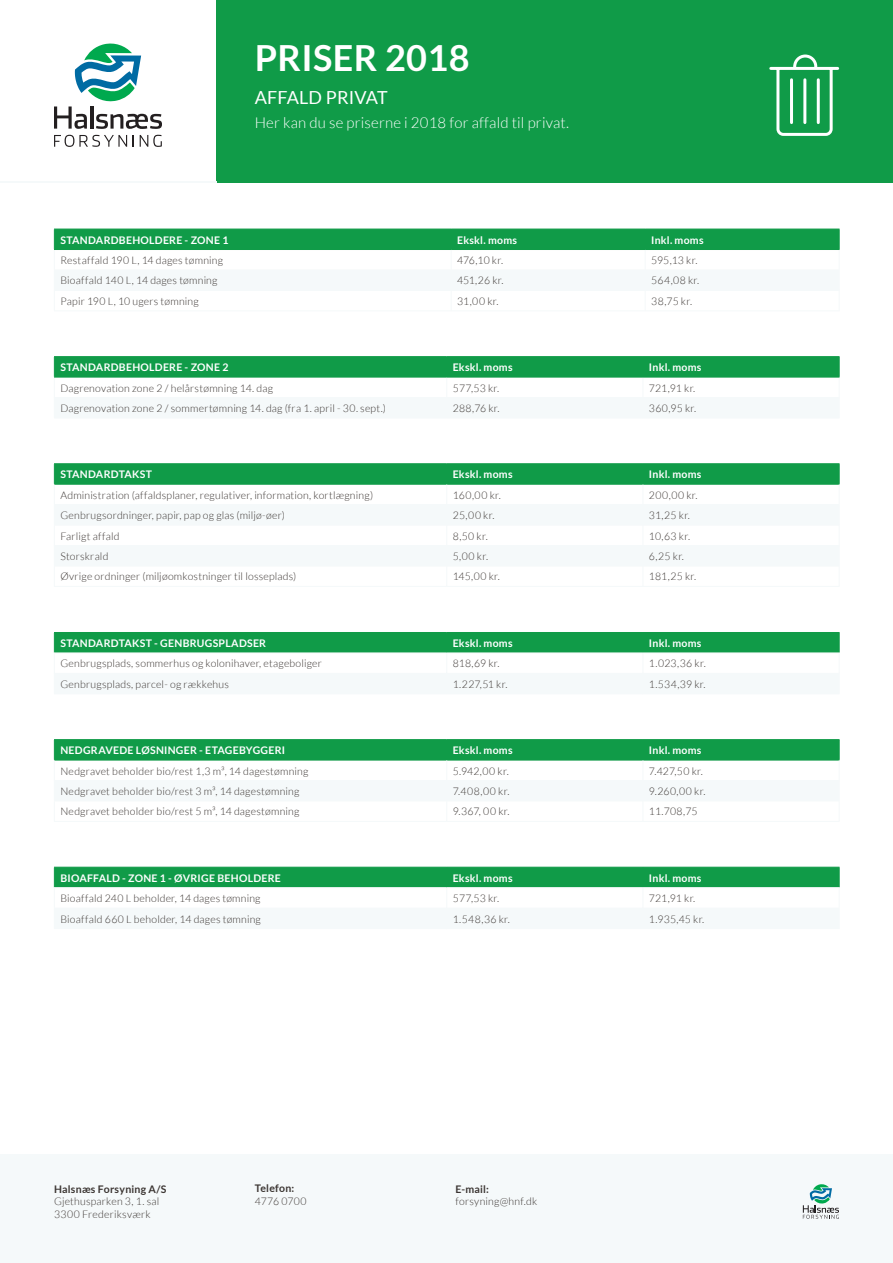
<style>
.page{position:relative;width:893px;height:1263px;background:#fff}
.page>*{position:absolute;margin:0;border:0;box-sizing:border-box;transform-origin:0 0}
.t1{font:700 36px "Lato";letter-spacing:.01em;color:#fff}
.t2{font:18px "Lato";letter-spacing:.01em;color:#fff}
.t3{font:300 15px "Lato";letter-spacing:.01em;color:#fff}
.t4{font:300 10.5px/12.6px "Lato";letter-spacing:.02em;color:#3b3532}
.t5{font:700 10.5px "Lato";letter-spacing:.025em;color:#fff}
.t6{font:700 10.5px "Lato";letter-spacing:.02em;color:#3b3532}
</style>
<div class="page">
<div style="left:0;top:1154px;width:893px;height:109px;background:#f5f9fa"></div>
<svg style="left:803px;top:1184px;width:36px;height:35px"></svg>
<div style="left:216px;top:0;width:677px;height:182px;background:#109b48"></div>
<hr style="left:0;top:181px;width:216px;height:1px;background:#f5f9fa">
<svg style="left:54px;top:44px;width:108px;height:85px"></svg>
<svg style="left:54px;top:135px;width:73px;height:12px"></svg>
<svg style="left:133px;top:135px;width:1px;height:12px"></svg>
<svg style="left:140px;top:135px;width:22px;height:12px"></svg>
<hr style="left:54px;top:310px;width:397px;height:1px;background:#f5f9fa">
<hr style="left:451px;top:310px;width:194px;height:1px;background:#f5f9fa">
<hr style="left:645px;top:310px;width:194px;height:1px;background:#f5f9fa">
<div style="left:54px;top:229px;width:786px;height:22px;background:#109b48"></div>
<hr style="left:54px;top:249px;width:397px;height:1px;background:#109b48">
<hr style="left:451px;top:249px;width:194px;height:1px;background:#109b48">
<hr style="left:645px;top:249px;width:194px;height:1px;background:#109b48">
<hr style="left:54px;top:463px;width:393px;height:1px;background:#109b48">
<hr style="left:447px;top:463px;width:196px;height:1px;background:#109b48">
<hr style="left:643px;top:463px;width:196px;height:1px;background:#109b48">
<div style="left:54px;top:464px;width:786px;height:21px;background:#109b48"></div>
<hr style="left:54px;top:586px;width:393px;height:1px;background:#f5f9fa">
<hr style="left:447px;top:586px;width:196px;height:1px;background:#f5f9fa">
<hr style="left:643px;top:586px;width:196px;height:1px;background:#f5f9fa">
<div style="left:54px;top:632px;width:786px;height:21px;background:#109b48"></div>
<hr style="left:54px;top:693px;width:393px;height:1px;background:#f5f9fa">
<hr style="left:447px;top:693px;width:196px;height:1px;background:#f5f9fa">
<hr style="left:643px;top:693px;width:196px;height:1px;background:#f5f9fa">
<hr style="left:54px;top:418px;width:393px;height:1px;background:#f5f9fa">
<hr style="left:447px;top:418px;width:196px;height:1px;background:#f5f9fa">
<hr style="left:643px;top:418px;width:196px;height:1px;background:#f5f9fa">
<hr style="left:54px;top:356px;width:393px;height:1px;background:#109b48">
<hr style="left:447px;top:356px;width:196px;height:1px;background:#109b48">
<hr style="left:643px;top:356px;width:196px;height:1px;background:#109b48">
<div style="left:54px;top:357px;width:786px;height:21px;background:#109b48"></div>
<hr style="left:54px;top:377px;width:393px;height:1px;background:#109b48">
<hr style="left:447px;top:377px;width:196px;height:1px;background:#109b48">
<hr style="left:643px;top:377px;width:196px;height:1px;background:#109b48">
<svg style="left:769px;top:54px;width:71px;height:82px"></svg>
<hr style="left:54px;top:739px;width:393px;height:1px;background:#109b48">
<hr style="left:447px;top:739px;width:196px;height:1px;background:#109b48">
<hr style="left:643px;top:739px;width:196px;height:1px;background:#109b48">
<div style="left:54px;top:740px;width:786px;height:21px;background:#109b48"></div>
<hr style="left:54px;top:821px;width:393px;height:1px;background:#f5f9fa">
<hr style="left:447px;top:821px;width:196px;height:1px;background:#f5f9fa">
<hr style="left:643px;top:821px;width:196px;height:1px;background:#f5f9fa">
<svg style="left:54px;top:867px;width:786px;height:21px;background:#1a9f50"></svg>
<hr style="left:54px;top:928px;width:393px;height:1px;background:#f5f9fa">
<hr style="left:447px;top:928px;width:196px;height:1px;background:#f5f9fa">
<hr style="left:643px;top:928px;width:196px;height:1px;background:#f5f9fa">
<h1 class="t1" style="left:255px;top:37px;width:216px">PRISER 2018</h1>
<h2 class="t2" style="left:255px;top:87px;width:134px">AFFALD PRIVAT</h2>
<h3 class="t3" style="left:255px;top:115px;width:316px">Her kan du se priserne i 2018 for affald til privat.</h3>
<p class="t5" style="left:60px;top:234px;width:170px">STANDARDBEHOLDERE - ZONE 1</p>
<p class="t5" style="left:457px;top:234px;width:61px">Ekskl. moms</p>
<p class="t5" style="left:651px;top:234px;width:54px">Inkl. moms</p>
<p class="t4" style="left:60px;top:254px;width:164px">Restaffald 190 L, 14 dages tømning</p>
<p class="t4" style="left:457px;top:254px;width:47px">476,10 kr.</p>
<p class="t4" style="left:651px;top:254px;width:48px">595,13 kr.</p>
<p class="t4" style="left:60px;top:274px;width:159px">Bioaffald 140 L, 14 dages tømning</p>
<p class="t4" style="left:457px;top:274px;width:48px">451,26 kr.</p>
<p class="t4" style="left:651px;top:274px;width:50px">564,08 kr.</p>
<p class="t4" style="left:60px;top:295px;width:140px">Papir 190 L, 10 ugers tømning</p>
<p class="t4" style="left:457px;top:295px;width:43px">31,00 kr.</p>
<p class="t4" style="left:651px;top:295px;width:42px">38,75 kr.</p>
<p class="t5" style="left:60px;top:361px;width:170px">STANDARDBEHOLDERE - ZONE 2</p>
<p class="t5" style="left:453px;top:361px;width:61px">Ekskl. moms</p>
<p class="t5" style="left:649px;top:361px;width:54px">Inkl. moms</p>
<p class="t4" style="left:60px;top:381px;width:214px">Dagrenovation zone 2 / helårstømning 14. dag</p>
<p class="t4" style="left:453px;top:381px;width:48px">577,53 kr.</p>
<p class="t4" style="left:649px;top:381px;width:48px">721,91 kr.</p>
<p class="t4" style="left:60px;top:402px;width:327px">Dagrenovation zone 2 / sommertømning 14. dag (fra 1. april - 30. sept.)</p>
<p class="t4" style="left:453px;top:402px;width:48px">288,76 kr.</p>
<p class="t4" style="left:649px;top:402px;width:49px">360,95 kr.</p>
<p class="t5" style="left:60px;top:468px;width:93px">STANDARDTAKST</p>
<p class="t5" style="left:453px;top:468px;width:61px">Ekskl. moms</p>
<p class="t5" style="left:649px;top:468px;width:54px">Inkl. moms</p>
<p class="t4" style="left:60px;top:489px;width:314px">Administration (affaldsplaner, regulativer, information, kortlægning)</p>
<p class="t4" style="left:453px;top:489px;width:50px">160,00 kr.</p>
<p class="t4" style="left:649px;top:489px;width:50px">200,00 kr.</p>
<p class="t4" style="left:60px;top:509px;width:226px">Genbrugsordninger, papir, pap og glas (miljø-øer)</p>
<p class="t4" style="left:453px;top:509px;width:43px">25,00 kr.</p>
<p class="t4" style="left:649px;top:509px;width:43px">31,25 kr.</p>
<p class="t4" style="left:60px;top:529px;width:61px">Farligt affald</p>
<p class="t4" style="left:453px;top:529px;width:36px">8,50 kr.</p>
<p class="t4" style="left:649px;top:529px;width:43px">10,63 kr.</p>
<p class="t4" style="left:60px;top:550px;width:50px">Storskrald</p>
<p class="t4" style="left:453px;top:550px;width:37px">5,00 kr.</p>
<p class="t4" style="left:649px;top:550px;width:37px">6,25 kr.</p>
<p class="t4" style="left:60px;top:570px;width:237px">Øvrige ordninger (miljøomkostninger til losseplads)</p>
<p class="t4" style="left:453px;top:570px;width:49px">145,00 kr.</p>
<p class="t4" style="left:649px;top:570px;width:49px">181,25 kr.</p>
<p class="t5" style="left:60px;top:637px;width:207px">STANDARDTAKST - GENBRUGSPLADSER</p>
<p class="t5" style="left:453px;top:637px;width:61px">Ekskl. moms</p>
<p class="t5" style="left:649px;top:637px;width:54px">Inkl. moms</p>
<p class="t4" style="left:60px;top:657px;width:263px">Genbrugsplads, sommerhus og kolonihaver, etageboliger</p>
<p class="t4" style="left:453px;top:657px;width:48px">818,69 kr.</p>
<p class="t4" style="left:649px;top:657px;width:58px">1.023,36 kr.</p>
<p class="t4" style="left:60px;top:678px;width:170px">Genbrugsplads, parcel- og rækkehus</p>
<p class="t4" style="left:453px;top:678px;width:56px">1.227,51 kr.</p>
<p class="t4" style="left:649px;top:678px;width:58px">1.534,39 kr.</p>
<p class="t5" style="left:60px;top:744px;width:226px">NEDGRAVEDE LØSNINGER - ETAGEBYGGERI</p>
<p class="t5" style="left:453px;top:744px;width:61px">Ekskl. moms</p>
<p class="t5" style="left:649px;top:744px;width:54px">Inkl. moms</p>
<p class="t4" style="left:60px;top:764px;width:250px">Nedgravet beholder bio/rest 1,3 m³, 14 dagestømning</p>
<p class="t4" style="left:453px;top:764px;width:57px">5.942,00 kr.</p>
<p class="t4" style="left:649px;top:764px;width:55px">7.427,50 kr.</p>
<p class="t4" style="left:60px;top:785px;width:240px">Nedgravet beholder bio/rest 3 m³, 14 dagestømning</p>
<p class="t4" style="left:453px;top:785px;width:58px">7.408,00 kr.</p>
<p class="t4" style="left:649px;top:785px;width:58px">9.260,00 kr.</p>
<p class="t4" style="left:60px;top:805px;width:240px">Nedgravet beholder bio/rest 5 m³, 14 dagestømning</p>
<p class="t4" style="left:453px;top:805px;width:58px">9.367, 00 kr.</p>
<p class="t4" style="left:649px;top:805px;width:50px">11.708,75</p>
<p class="t5" style="left:60px;top:872px;width:222px">BIOAFFALD - ZONE 1 - ØVRIGE BEHOLDERE</p>
<p class="t5" style="left:453px;top:872px;width:61px">Ekskl. moms</p>
<p class="t5" style="left:649px;top:872px;width:54px">Inkl. moms</p>
<p class="t4" style="left:60px;top:892px;width:202px">Bioaffald 240 L beholder, 14 dages tømning</p>
<p class="t4" style="left:453px;top:892px;width:48px">577,53 kr.</p>
<p class="t4" style="left:649px;top:892px;width:48px">721,91 kr.</p>
<p class="t4" style="left:60px;top:912px;width:202px">Bioaffald 660 L beholder, 14 dages tømning</p>
<p class="t4" style="left:453px;top:912px;width:59px">1.548,36 kr.</p>
<p class="t4" style="left:649px;top:912px;width:57px">1.935,45 kr.</p>
<p class="t6" style="left:54px;top:1183px;width:114px">Halsnæs Forsyning A/S</p>
<p class="t4" style="left:54px;top:1195px;width:107px">Gjethusparken 3, 1. sal<br>3300 Frederiksværk</p>
<p class="t6" style="left:255px;top:1182px;width:41px">Telefon:</p>
<p class="t4" style="left:255px;top:1195px;width:53px">4776 0700</p>
<p class="t6" style="left:455px;top:1183px;width:35px">E-mail:</p>
<p class="t4" style="left:455px;top:1195px;width:83px">forsyning@hnf.dk</p>
</div>
